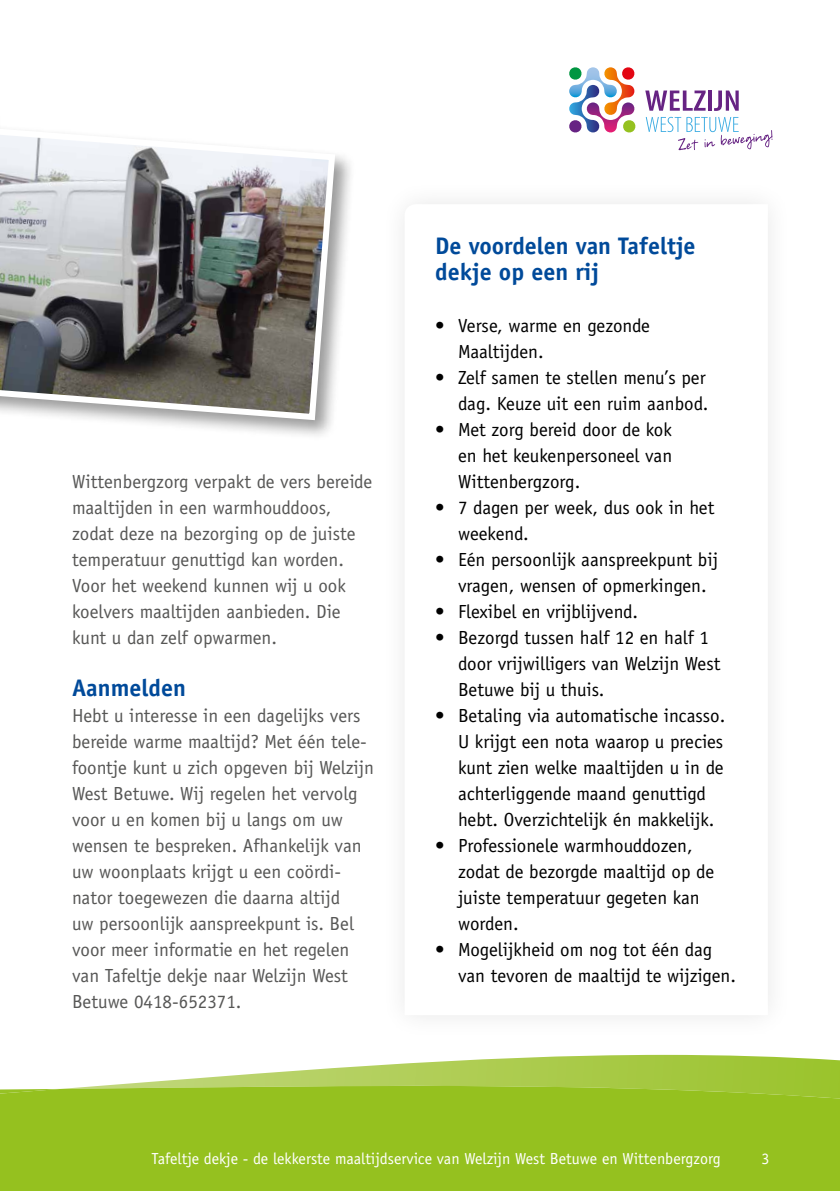
<style>
.page{position:relative;width:840px;height:1191px;background:#fff}
.page>*{position:absolute;margin:0;border:0;box-sizing:border-box;transform-origin:0 0}
.t1{font:700 24px/26px "Officina Sans Std";color:#004a9a}
.t2{font:19px/26px "Officina Sans Std";color:#000}
.t3{font:19px/26px "Officina Sans Std";color:#575756}
.t4{font:16px "Officina Sans Std";color:#fff}
</style>
<div class="page">
<div style="left:0;top:1098px;width:839px;height:93px;background:#95c11f"></div>
<svg style="left:0;top:1054px;width:839px;height:44px"></svg>
<div style="left:0;top:122px;width:355px;height:318px;background:#000;opacity:.4"></div>
<svg style="left:0;top:123px;width:338px;height:300px"></svg>
<svg style="left:645px;top:90px;width:60px;height:21px"></svg>
<svg style="left:708px;top:90px;width:3px;height:21px"></svg>
<svg style="left:714px;top:90px;width:24px;height:21px"></svg>
<svg style="left:645px;top:117px;width:127px;height:33px"></svg>
<img style="left:569px;top:67px;width:66px;height:66px">
<p class="t3" style="left:72px;top:469px;width:301px">Wittenbergzorg verpakt de vers bereide maaltijden in een warmhouddoos, zodat deze na bezorging op de juiste temperatuur genuttigd kan worden.<br>Voor het weekend kunnen wij u ook koelvers maaltijden aanbieden. Die kunt u dan zelf opwarmen.</p>
<p class="t1" style="left:72px;top:675px;width:115px">Aanmelden</p>
<p class="t3" style="left:72px;top:703px;width:303px">Hebt u interesse in een dagelijks vers bereide warme maaltijd? Met één tele&shy;foontje kunt u zich opgeven bij Welzijn West Betuwe. Wij regelen het vervolg voor u en komen bij u langs om uw wensen te bespreken. Afhankelijk van uw woonplaats krijgt u een coördi&shy;nator toegewezen die daarna altijd<br>uw persoonlijk aanspreekpunt is. Bel voor meer informatie en het regelen van Tafeltje dekje naar Welzijn West Betuwe 0418-652371.</p>
<p class="t1" style="left:435px;top:233px;width:262px">De voordelen van Tafeltje dekje op een rij</p>
<p class="t2" style="left:458px;top:313px;width:193px;text-indent:-23px">• Verse, warme en gezonde<br>Maaltijden.</p>
<p class="t2" style="left:435px;top:365px;width:274px;text-align:right">• Zelf samen te stellen menu’s per dag. Keuze uit een ruim aanbod.</p>
<p class="t2" style="left:458px;top:417px;width:215px;text-align:justify;text-indent:-23px">• Met zorg bereid door de kok en het keukenpersoneel van Wittenbergzorg.</p>
<p class="t2" style="left:458px;top:495px;width:258px;text-indent:-23px">• 7 dagen per week, dus ook in het weekend.</p>
<p class="t2" style="left:458px;top:547px;width:261px;text-indent:-23px">• Eén persoonlijk aanspreekpunt bij vragen, wensen of opmerkingen.</p>
<p class="t2" style="left:435px;top:599px;width:204px">• Flexibel en vrijblijvend.</p>
<p class="t2" style="left:458px;top:625px;width:264px;text-indent:-23px">• Bezorgd tussen half 12 en half 1 door vrijwilligers van Welzijn West<br>Betuwe bij u thuis.</p>
<p class="t2" style="left:458px;top:702px;width:269px;text-indent:-23px">• Betaling via automatische incasso.<br>U krijgt een nota waarop u precies kunt zien welke maaltijden u in de achterliggende maand genuttigd hebt. Overzichtelijk én makkelijk.</p>
<p class="t2" style="left:458px;top:832px;width:257px;text-indent:-23px">• Professionele warmhouddozen, zodat de bezorgde maaltijd op de juiste temperatuur gegeten kan worden.</p>
<p class="t2" style="left:458px;top:936px;width:279px;text-indent:-23px">• Mogelijkheid om nog tot één dag van tevoren de maaltijd te wijzigen.</p>
<p class="t4" style="left:151px;top:1149px;width:570px">Tafeltje dekje - de lekkerste maaltijdservice van Welzijn West Betuwe en Wittenbergzorg</p>
<p class="t4" style="left:761px;top:1149px;width:9px">3</p>
</div>
